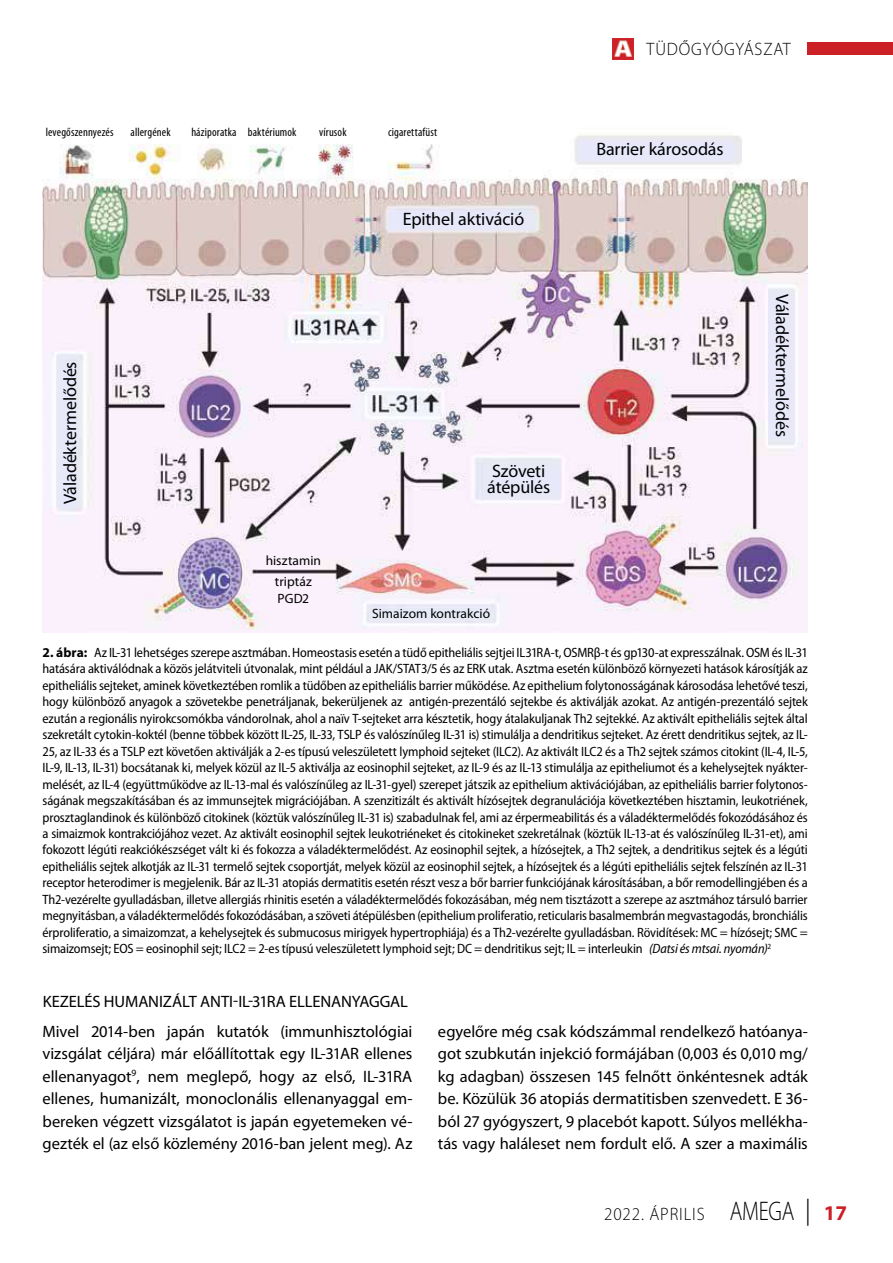
<style>
.page{position:relative;width:893px;height:1263px;background:#fff}
.page>*{position:absolute;margin:0;border:0;box-sizing:border-box;transform-origin:0 0}
.t1{font:18px/16.5px "Myriad Pro";letter-spacing:-.005em;color:#000}
.t2{font:300 18px "Myriad Pro";letter-spacing:.05em;color:#000;scale:.95 1}
.t3{font:16.5px/22.5px "Myriad Pro";letter-spacing:-.005em;color:#000;text-align:justify}
.t4{font:semi-condensed 13.5px/16.5px "Myriad Pro";letter-spacing:-.01em;color:#000;text-align:justify}
.t5{font:13.5px/21.8px "Myriad Pro";letter-spacing:.005em;color:#000;text-align:center}
.t6{font:condensed 12px "Myriad Pro";letter-spacing:.01em;color:#000}
.s1{font-weight:700;font-stretch:normal}
.s2{font-style:italic}
.s3{font-size:27px}
.s4{font-size:27px;color:#000101}
.s5{font-weight:700;font-size:21px;color:#cc2027}
</style>
<div class="page">
<div style="left:808px;top:43px;width:85px;height:12px;background:#cc2027"></div>
<img style="left:612px;top:38px;width:22px;height:22px">
<img style="left:43px;top:135px;width:765px;height:498px">
<p class="t6" style="left:46px;top:125px;width:69px">levegőszennyezés</p>
<p class="t6" style="left:131px;top:125px;width:42px">allergének</p>
<p class="t6" style="left:191px;top:125px;width:107px">háziporatka baktériumok</p>
<p class="t6" style="left:319px;top:125px;width:29px">vírusok</p>
<p class="t6" style="left:388px;top:125px;width:51px">cigarettafüst</p>
<h1 class="t1" style="left:62px;top:504px;width:144px;rotate:-90deg">Váladéktermelődés</h1>
<h1 class="t1" style="left:403px;top:210px;width:123px">Epithel aktiváció</h1>
<p class="t5" style="left:266px;top:549px;width:57px">hisztamin triptáz</p>
<p class="t5" style="left:278px;top:587px;width:33px">PGD2</p>
<h1 class="t1" style="left:487px;top:462px;width:64px">Szöveti átépülés</h1>
<p class="t5" style="left:372px;top:602px;width:119px">Simaizom kontrakció</p>
<h1 class="t2" style="left:647px;top:39px;width:153px">TÜDŐGYÓGYÁSZAT</h1>
<h1 class="t1" style="left:596px;top:141px;width:129px">Barrier károsodás</h1>
<h1 class="t1" style="left:791px;top:294px;width:144px;rotate:90deg">Váladéktermelődés</h1>
<p class="t4" style="left:43px;top:644px;width:767px"><span class="s1">2. ábra:</span> Az IL-31 lehetséges szerepe asztmában. Homeostasis esetén a tüdő epitheliális sejtjei IL31RA-t, OSMRβ-t és gp130-at expresszálnak. OSM és IL-31 hatására aktiválódnak a közös jelátviteli útvonalak, mint például a JAK/STAT3/5 és az ERK utak. Asztma esetén különböző környezeti hatások károsítják az epitheliális sejteket, aminek következtében romlik a tüdőben az epitheliális barrier működése. Az epithelium folytonosságának károsodása lehetővé teszi, hogy különböző anyagok a szövetekbe penetráljanak, bekerüljenek az antigén-prezentáló sejtekbe és aktiválják azokat. Az antigén-prezentáló sejtek ezután a regionális nyirokcsomókba vándorolnak, ahol a naïv T-sejteket arra késztetik, hogy átalakuljanak Th2 sejtekké. Az aktivált epitheliális sejtek által szekretált cytokin-koktél (benne többek között IL-25, IL-33, TSLP és valószínűleg IL-31 is) stimulálja a dendritikus sejteket. Az érett dendritikus sejtek, az IL-25, az IL-33 és a TSLP ezt követően aktiválják a 2-es típusú veleszületett lymphoid sejteket (ILC2). Az aktivált ILC2 és a Th2 sejtek számos citokint (IL-4, IL-5, IL-9, IL-13, IL-31) bocsátanak ki, melyek közül az IL-5 aktiválja az eosinophil sejteket, az IL-9 és az IL-13 stimulálja az epitheliumot és a kehelysejtek nyákter&shy;melését, az IL-4 (együttműködve az IL-13-mal és valószínűleg az IL-31-gyel) szerepet játszik az epithelium aktivációjában, az epitheliális barrier folytonos&shy;ságának megszakításában és az immunsejtek migrációjában. A szenzitizált és aktivált hízósejtek degranulációja következtében hisztamin, leukotriének, prosztaglandinok és különböző citokinek (köztük valószínűleg IL-31 is) szabadulnak fel, ami az érpermeabilitás és a váladéktermelődés fokozódásához és a simaizmok kontrakciójához vezet. Az aktivált eosinophil sejtek leukotriéneket és citokineket szekretálnak (köztük IL-13-at és valószínűleg IL-31-et), ami fokozott légúti reakciókészséget vált ki és fokozza a váladéktermelődést. Az eosinophil sejtek, a hízósejtek, a Th2 sejtek, a dendritikus sejtek és a légúti epitheliális sejtek alkotják az IL-31 termelő sejtek csoportját, melyek közül az eosinophil sejtek, a hízósejtek és a légúti epitheliális sejtek felszínén az IL-31 receptor heterodimer is megjelenik. Bár az IL-31 atopiás dermatitis esetén részt vesz a bőr barrier funkciójának károsításában, a bőr remodellingjében és a Th2-vezérelte gyulladásban, illetve allergiás rhinitis esetén a váladéktermelődés fokozásában, még nem tisztázott a szerepe az asztmához társuló barrier megnyitásban, a váladéktermelődés fokozódásában, a szöveti átépülésben (epithelium proliferatio, reticularis basalmembrán megvastagodás, bronchiális érproliferatio, a simaizomzat, a kehelysejtek és submucosus mirigyek hypertrophiája) és a Th2-vezérelte gyulladásban. Rövidítések: MC = hízósejt; SMC = simaizomsejt; EOS = eosinophil sejt; ILC2 = 2-es típusú veleszületett lymphoid sejt; DC = dendritikus sejt; IL = interleukin <span class="s2">(Datsi és mtsai. nyomán)</span><sup>2</sup></p>
<p class="t3" style="left:43px;top:990px;width:72px">Kezelés humani</p>
<p class="t3" style="left:163px;top:990px;width:47px">zált anti</p>
<p class="t3" style="left:233px;top:990px;width:98px">-IL-31RA ellenan</p>
<p class="t3" style="left:43px;top:986px;width:371px;line-height:30px;text-indent:309px">yaggal<br>Mivel 2014-ben japán kutatók (immunhisztológiai</p>
<p class="t3" style="left:43px;top:1042px;width:371px">vizsgálat céljára) már előállítottak egy IL-31AR ellenes ellenanyagot<sup>9</sup>, nem meglepő, hogy az első, IL-31RA ellenes, humanizált, monoclonális ellenanyaggal em&shy;bereken végzett vizsgálatot is japán egyetemeken vé&shy;gezték el (az első közlemény 2016-ban jelent meg). Az</p>
<p class="t3" style="left:438px;top:1020px;width:371px">egyelőre még csak kódszámmal rendelkező hatóanya&shy;got szubkután injekció formájában (0,003 és 0,010 mg/ kg adagban) összesen 145 felnőtt önkéntesnek adták be. Közülük 36 atopiás dermatitisben szenvedett. E 36- ból 27 gyógyszert, 9 placebót kapott. Súlyos mellékha&shy;tás vagy haláleset nem fordult elő. A szer a maximális</p>
<h1 class="t2" style="left:604px;top:1204px;width:257px">2022. ÁPRILIS <span class="s3">AMEGA</span> <span class="s4">|</span> <span class="s5">17</span></h1>
</div>
